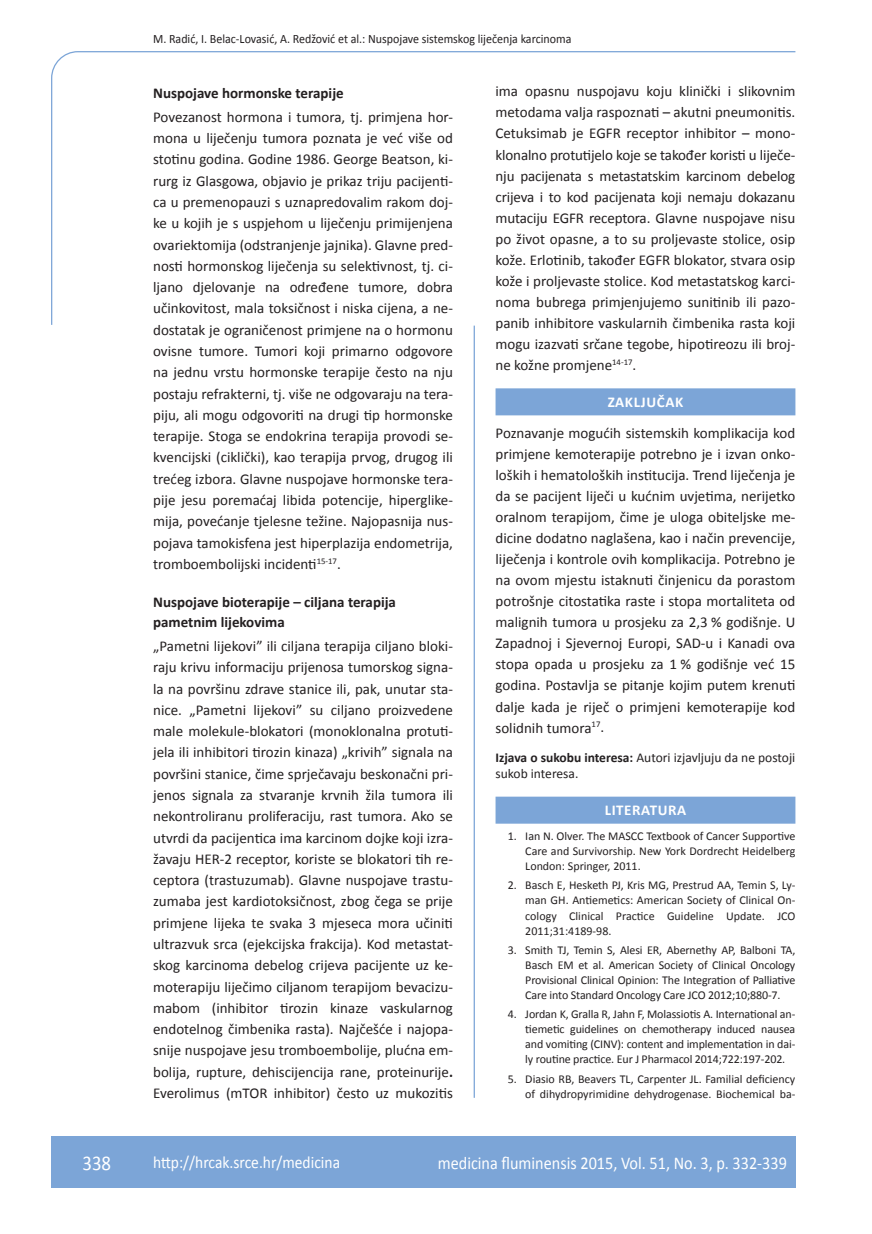
<style>
.page{position:relative;width:872px;height:1234px;background:#fff}
.page>*{position:absolute;margin:0;border:0;box-sizing:border-box;transform-origin:0 0}
.t1{font:21px "Calibri";color:#fff;scale:.9 1}
.t2{font:18px "Calibri";color:#fff;scale:.9 1}
.t3{font:17.25px "Calibri";color:#fff;scale:.9 1}
.t4{font:15px/21.3px "Calibri";color:#231f20;text-align:justify}
.t5{font:700 15px/19.8px "Calibri";color:#231f20}
.t6{font:700 15px "Calibri";letter-spacing:.04em;color:#fff}
.t7{font:13.5px/16.5px "Calibri";color:#231f20}
.t8{font:12.75px "Calibri";color:#231f20;scale:.94 1}
.t9{font:12px/15px "Calibri";color:#231f20;text-align:justify}
.s1{font-weight:700}
</style>
<div class="page">
<svg style="left:51px;top:51px;width:745px;height:274px"></svg>
<hr style="left:473px;top:325px;width:2px;height:772px;background:#7ca5d7">
<div style="left:51px;top:1135px;width:744px;height:51px;background:#7ca5d7"></div>
<div style="left:495px;top:388px;width:300px;height:27px;background:#7ca5d7"></div>
<div style="left:495px;top:796px;width:300px;height:27px;background:#7ca5d7"></div>
<p class="t8" style="left:153px;top:30px;width:446px">M. Radić, I. Belac-Lovasić, A. Redžović et al.: Nuspojave sistemskog liječenja karcinoma</p>
<p class="t5" style="left:153px;top:82px;width:192px">Nuspojave hormonske terapije</p>
<p class="t4" style="left:153px;top:105px;width:301px">Povezanost hormona i tumora, tj. primjena hor&shy;mona u liječenju tumora poznata je već više od stotinu godina. Godine 1986. George Beatson, ki&shy;rurg iz Glasgowa, objavio je prikaz triju pacijenti&shy;ca u premenopauzi s uznapredovalim rakom doj&shy;ke u kojih je s uspjehom u liječenju primijenjena ovariektomija (odstranjenje jajnika). Glavne pred&shy;nosti hormonskog liječenja su selektivnost, tj. ci&shy;ljano djelovanje na određene tumore, dobra učinkovitost, mala toksičnost i niska cijena, a ne&shy;dostatak je ograničenost primjene na o hormonu ovisne tumore. Tumori koji primarno odgovore na jednu vrstu hormonske terapije često na nju postaju refrakterni, tj. više ne odgovaraju na tera&shy;piju, ali mogu odgovoriti na drugi tip hormonske terapije. Stoga se endokrina terapija provodi se&shy;kvencijski (ciklički), kao terapija prvog, drugog ili trećeg izbora. Glavne nuspojave hormonske tera&shy;pije jesu poremaćaj libida potencije, hiperglike&shy;mija, povećanje tjelesne težine. Najopasnija nus&shy;pojava tamokisfena jest hiperplazija endometrija, tromboembolijski incidenti<sup>15-17</sup>.</p>
<p class="t5" style="left:153px;top:591px;width:244px">Nuspojave bioterapije – ciljana terapija pametnim lijekovima</p>
<p class="t4" style="left:153px;top:634px;width:301px">„Pametni lijekovi” ili ciljana terapija ciljano bloki&shy;raju krivu informaciju prijenosa tumorskog signa&shy;la na površinu zdrave stanice ili, pak, unutar sta&shy;nice. „Pametni lijekovi” su ciljano proizvedene male molekule-blokatori (monoklonalna protuti&shy;jela ili inhibitori tirozin kinaza) „krivih” signala na površini stanice, čime sprječavaju beskonačni pri&shy;jenos signala za stvaranje krvnih žila tumora ili nekontroliranu proliferaciju, rast tumora. Ako se utvrdi da pacijentica ima karcinom dojke koji izra&shy;žavaju HER-2 receptor, koriste se blokatori tih re&shy;ceptora (trastuzumab). Glavne nuspojave trastu&shy;zumaba jest kardiotoksičnost, zbog čega se prije primjene lijeka te svaka 3 mjeseca mora učiniti ultrazvuk srca (ejekcijska frakcija). Kod metastat&shy;skog karcinoma debelog crijeva pacijente uz ke&shy;moterapiju liječimo ciljanom terapijom bevacizu&shy;mabom (inhibitor tirozin kinaze vaskularnog endotelnog čimbenika rasta). Najčešće i najopa&shy;snije nuspojave jesu tromboembolije, plućna em&shy;bolija, rupture, dehiscijencija rane, proteinurije<span class="s1">.<br></span>Everolimus (mTOR inhibitor) često uz mukozitis</p>
<p class="t4" style="left:495px;top:80px;width:301px">ima opasnu nuspojavu koju klinički i slikovnim metodama valja raspoznati – akutni pneumonitis.<br>Cetuksimab je EGFR receptor inhibitor – mono&shy;klonalno protutijelo koje se također koristi u liječe&shy;nju pacijenata s metastatskim karcinom debelog crijeva i to kod pacijenata koji nemaju dokazanu mutaciju EGFR receptora. Glavne nuspojave nisu po život opasne, a to su proljevaste stolice, osip kože. Erlotinib, također EGFR blokator, stvara osip kože i proljevaste stolice. Kod metastatskog karci&shy;noma bubrega primjenjujemo sunitinib ili pazo&shy;panib inhibitore vaskularnih čimbenika rasta koji mogu izazvati srčane tegobe, hipotireozu ili broj&shy;ne kožne promjene<sup>14-17</sup>.</p>
<p class="t6" style="left:607px;top:393px;width:77px">ZAKLJUČAK</p>
<p class="t4" style="left:495px;top:421px;width:301px">Poznavanje mogućih sistemskih komplikacija kod primjene kemoterapije potrebno je i izvan onko&shy;loških i hematoloških institucija. Trend liječenja je da se pacijent liječi u kućnim uvjetima, nerijetko oralnom terapijom, čime je uloga obiteljske me&shy;dicine dodatno naglašena, kao i način prevencije, liječenja i kontrole ovih komplikacija. Potrebno je na ovom mjestu istaknuti činjenicu da porastom potrošnje citostatika raste i stopa mortaliteta od malignih tumora u prosjeku za 2,3 % godišnje. U Zapadnoj i Sjevernoj Europi, SAD-u i Kanadi ova stopa opada u prosjeku za 1 % godišnje već 15 godina. Postavlja se pitanje kojim putem krenuti dalje kada je riječ o primjeni kemoterapije kod solidnih tumora<sup>17</sup>.</p>
<p class="t7" style="left:495px;top:748px;width:301px"><span class="s1">Izjava o sukobu interesa:</span> Autori izjavljuju da ne postoji sukob interesa.</p>
<p class="t6" style="left:604px;top:801px;width:83px">LITERATURA</p>
<p class="t9" style="left:525px;top:827px;width:272px;text-indent:-18px">1. Ian N. Olver. The MASCC Textbook of Cancer Supportive Care and Survivorship. New York Dordrecht Heidelberg London: Springer, 2011.</p>
<p class="t9" style="left:525px;top:877px;width:272px;text-indent:-18px">2. Basch E, Hesketh PJ, Kris MG, Prestrud AA, Temin S, Ly&shy;man GH. Antiemetics: American Society of Clinical On&shy;cology Clinical Practice Guideline Update. JCO 2011;31:4189-98.</p>
<p class="t9" style="left:525px;top:941px;width:271px;text-indent:-18px">3. Smith TJ, Temin S, Alesi ER, Abernethy AP, Balboni TA, Basch EM et al. American Society of Clinical Oncology Provisional Clinical Opinion: The Integration of Palliative Care into Standard Oncology Care JCO 2012;10;880-7.</p>
<p class="t9" style="left:525px;top:1005px;width:271px;text-indent:-18px">4. Jordan K, Gralla R, Jahn F, Molassiotis A. International an&shy;tiemetic guidelines on chemotherapy induced nausea and vomiting (CINV): content and implementation in dai&shy;ly routine practice. Eur J Pharmacol 2014;722:197-202.</p>
<p class="t9" style="left:507px;top:1070px;width:289px;text-align:right">5. Diasio RB, Beavers TL, Carpenter JL. Familial deficiency of dihydropyrimidine dehydrogenase. Biochemical ba-</p>
<h1 class="t1" style="left:82px;top:1149px;width:33px">338</h1>
<p class="t3" style="left:153px;top:1150px;width:209px">http://hrcak.srce.hr/medicina</p>
<p class="t2" style="left:438px;top:1151px;width:389px">medicina fluminensis 2015, Vol. 51, No. 3, p. 332-339</p>
</div>
